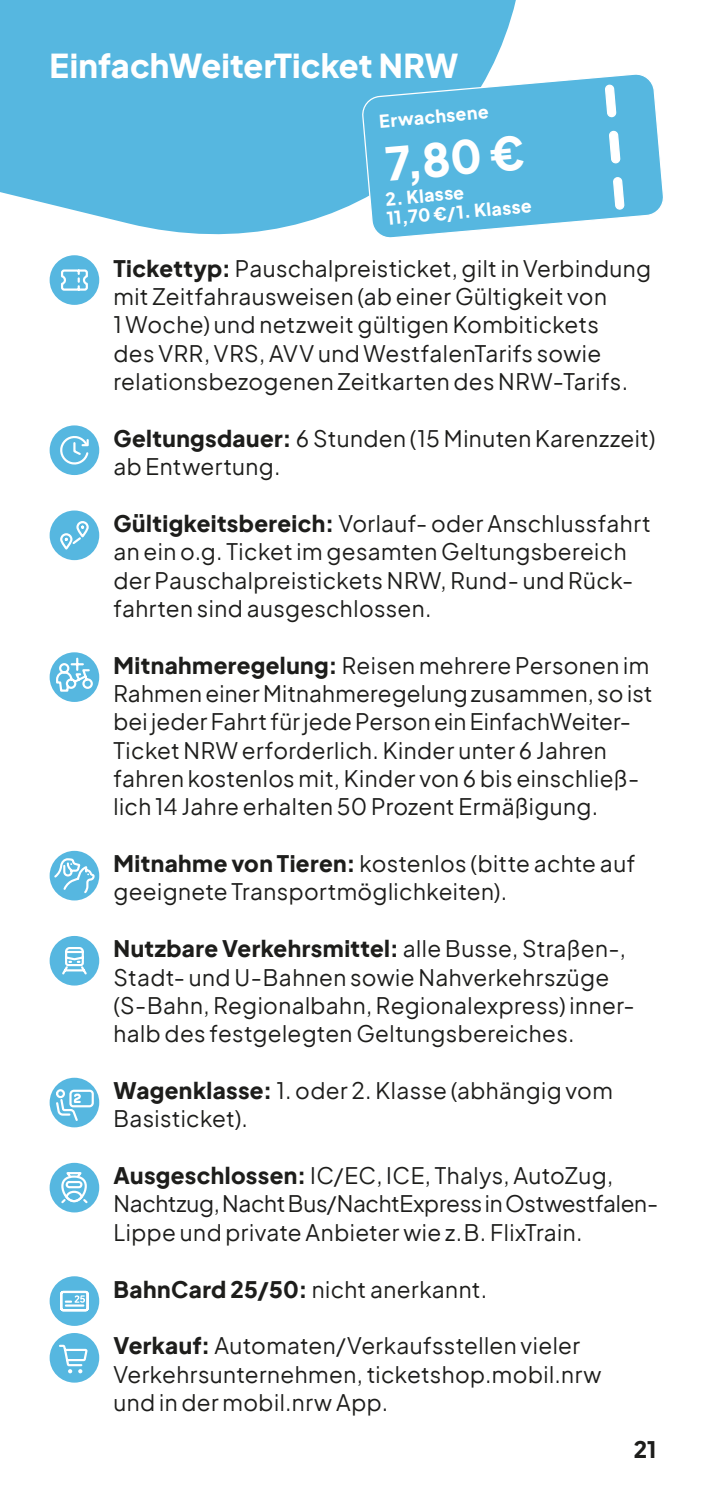
<style>
.page{position:relative;width:709px;height:1489px;background:#fff}
.page>*{position:absolute;margin:0;border:0;box-sizing:border-box;transform-origin:0 0}
.t1{font:800 45px "Plus Jakarta Sans";color:#fff}
.t2{font:800 32.5px "Plus Jakarta Sans";color:#fff}
.t3{font:22.5px/28.2px "Plus Jakarta Sans";letter-spacing:.02em;color:#1d1d1b}
.t4{font:22.5px/28.2px "Plus Jakarta Sans";color:#1d1d1b}
.t5{font:800 22.5px "Plus Jakarta Sans";color:#1d1d1b}
.t6{font:800 17.5px/19.5px "Plus Jakarta Sans";color:#fff}
.s1{font-weight:800}
</style>
<div class="page">
<div style="left:0;top:0;width:516px;height:235px;background:#56b7e0"></div>
<svg style="left:362px;top:73px;width:301px;height:165px;background:#6ec1e4"></svg>
<div style="left:50px;top:255px;width:49px;height:50px;background:#56b7e0;border-radius:50%"></div>
<svg style="left:61px;top:269px;width:27px;height:22px"></svg>
<div style="left:50px;top:425px;width:49px;height:50px;background:#56b7e0;border-radius:50%"></div>
<svg style="left:60px;top:436px;width:29px;height:29px"></svg>
<div style="left:50px;top:510px;width:49px;height:50px;background:#56b7e0;border-radius:50%"></div>
<svg style="left:60px;top:521px;width:29px;height:29px"></svg>
<div style="left:50px;top:652px;width:49px;height:50px;background:#56b7e0;border-radius:50%"></div>
<svg style="left:55px;top:656px;width:39px;height:36px"></svg>
<div style="left:50px;top:850px;width:49px;height:50px;background:#56b7e0;border-radius:50%"></div>
<svg style="left:52px;top:857px;width:44px;height:38px"></svg>
<div style="left:50px;top:935px;width:49px;height:50px;background:#56b7e0;border-radius:50%"></div>
<svg style="left:62px;top:947px;width:25px;height:28px"></svg>
<div style="left:50px;top:1077px;width:49px;height:50px;background:#56b7e0;border-radius:50%"></div>
<svg style="left:55px;top:1088px;width:40px;height:34px"></svg>
<div style="left:50px;top:1162px;width:49px;height:50px;background:#56b7e0;border-radius:50%"></div>
<svg style="left:61px;top:1172px;width:27px;height:32px"></svg>
<div style="left:50px;top:1276px;width:49px;height:49px;background:#56b7e0;border-radius:50%"></div>
<svg style="left:60px;top:1290px;width:29px;height:22px"></svg>
<div style="left:50px;top:1332px;width:49px;height:50px;background:#56b7e0;border-radius:50%"></div>
<svg style="left:58px;top:1332px;width:31px;height:50px"></svg>
<h2 class="t2" style="left:50px;top:36px;width:410px">EinfachWeiterTicket NRW</h2>
<p class="t6" style="left:378px;top:110px;width:111px;rotate:-5deg">Erwachsene</p>
<h1 class="t1" style="left:382px;top:123px;width:141px;rotate:-5deg">7,80 €</h1>
<p class="t6" style="left:384px;top:188px;width:147px;rotate:-5deg">2. Klasse<br>11,70 €/1. Klasse</p>
<p class="t3" style="left:113px;top:252px;width:539px"><span class="s1">Tickettyp:</span> Pauschalpreisticket, gilt in Verbindung mit Zeitfahrausweisen (ab einer Gültigkeit von<br>1 Woche) und netzweit gültigen Kombitickets<br>des VRR, VRS, AVV und WestfalenTarifs sowie relationsbezogenen Zeitkarten des NRW-Tarifs.</p>
<p class="t3" style="left:113px;top:422px;width:543px"><span class="s1">Geltungsdauer:</span> 6 Stunden (15 Minuten Karenzzeit) ab Entwertung.</p>
<p class="t3" style="left:113px;top:507px;width:539px"><span class="s1">Gültigkeitsbereich:</span> Vorlauf- oder Anschlussfahrt an ein o.g. Ticket im gesamten Geltungsbereich der Pauschalpreistickets NRW, Rund- und Rück&shy;fahrten sind ausgeschlossen.</p>
<p class="t3" style="left:113px;top:648px;width:541px"><span class="s1">Mitnahmeregelung:</span> Reisen mehrere Personen im Rahmen einer Mitnahmeregelung zusammen, so ist bei jeder Fahrt für jede Person ein EinfachWeiter-Ticket NRW erforderlich. Kinder unter 6 Jahren fahren kostenlos mit, Kinder von 6 bis einschließ&shy;lich 14 Jahre erhalten 50 Prozent Ermäßigung.</p>
<p class="t3" style="left:113px;top:847px;width:523px"><span class="s1">Mitnahme von Tieren:</span> kostenlos (bitte achte auf geeignete Transportmöglichkeiten).</p>
<p class="t3" style="left:113px;top:932px;width:522px"><span class="s1">Nutzbare Verkehrsmittel:</span> alle Busse, Straßen-, Stadt- und U-Bahnen sowie Nahverkehrszüge (S-Bahn, Regionalbahn, Regionalexpress) inner&shy;halb des festgelegten Geltungsbereiches.</p>
<p class="t3" style="left:113px;top:1074px;width:501px"><span class="s1">Wagenklasse:</span> 1. oder 2. Klasse (abhängig vom<br>Basisticket).</p>
<p class="t4" style="left:113px;top:1159px;width:546px"><span class="s1">Ausgeschlossen:</span> IC/EC, ICE, Thalys, AutoZug,<br>Nachtzug, Nacht Bus/NachtExpress in Ostwestfalen-<br>Lippe und private Anbieter wie z.B. FlixTrain.</p>
<p class="t3" style="left:113px;top:1272px;width:375px"><span class="s1">BahnCard 25/50:</span> nicht anerkannt.</p>
<p class="t3" style="left:113px;top:1329px;width:489px"><span class="s1">Verkauf:</span> Automaten/Verkaufsstellen vieler<br>Verkehrsunternehmen, ticketshop.mobil.nrw und in der mobil.nrw App.</p>
<p class="t5" style="left:634px;top:1428px;width:24px">21</p>
</div>
